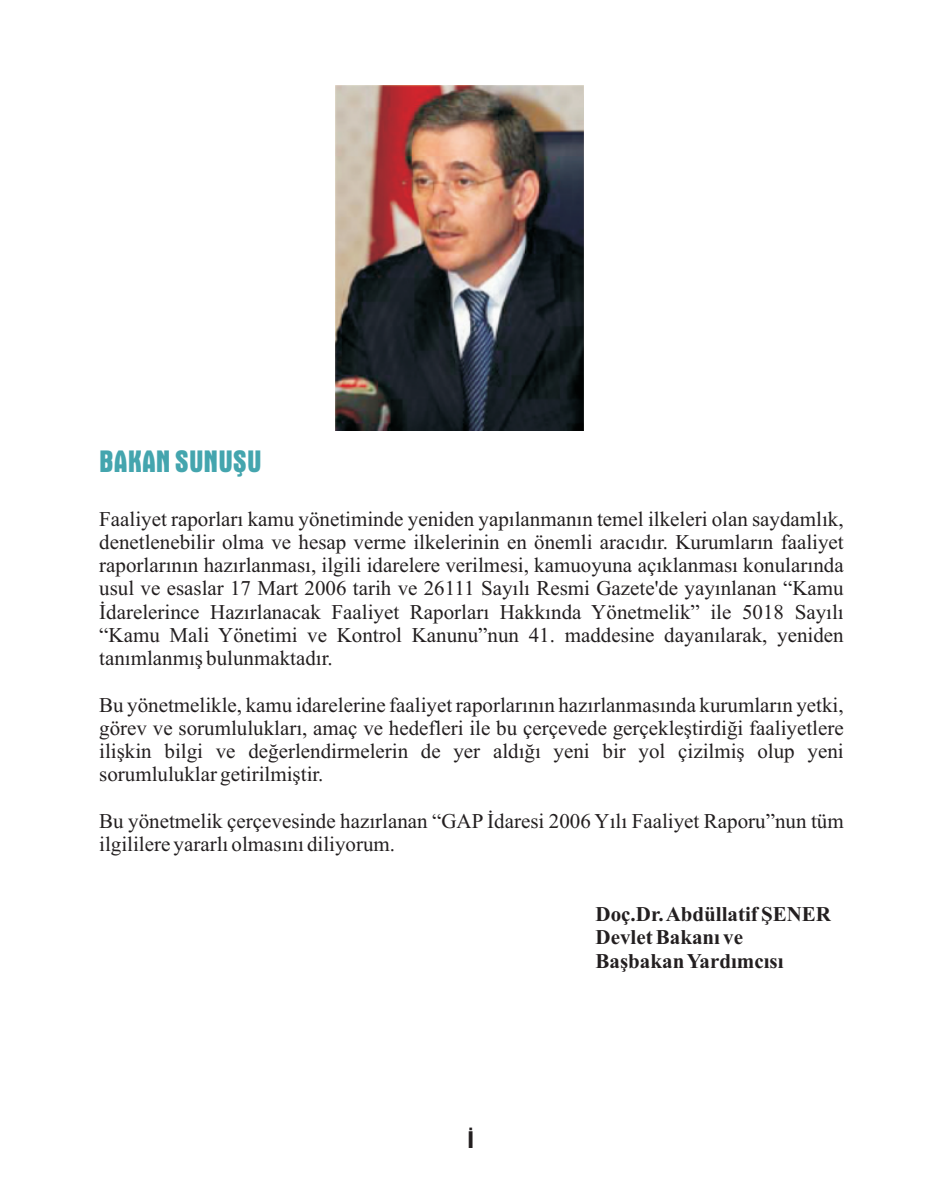
<style>
.page{position:relative;width:943px;height:1191px;background:#fff}
.page>*{position:absolute;margin:0;border:0;box-sizing:border-box;transform-origin:0 0}
.t1{font:700 condensed 31.5px "Aurora BT";color:#44a5ae}
.t2{font:700 condensed 24.5px "Aurora BT";color:#231f20}
.t3{font:21px/23.3px "Times New Roman";color:#231f20;text-align:justify}
.t4{font:700 21px/23.3px "Times New Roman";color:#231f20}
</style>
<div class="page">
<img style="left:335px;top:85px;width:248px;height:346px">
<h1 class="t1" style="left:99px;top:448px;width:164px">BAKAN SUNUÞU</h1>
<p class="t3" style="left:99px;top:509px;width:746px">Faaliyet raporlarý kamu yönetiminde yeniden yapýlanmanýn temel ilkeleri olan saydamlýk, denetlenebilir olma ve hesap verme ilkelerinin en önemli aracýdýr. Kurumlarýn faaliyet raporlarýnýn hazýrlanmasý, ilgili idarelere verilmesi, kamuoyuna açýklanmasý konularýnda usul ve esaslar 17 Mart 2006 tarih ve 26111 Sayýlý Resmi Gazete'de yayýnlanan “Kamu Ýdarelerince Hazýrlanacak Faaliyet Raporlarý Hakkýnda Yönetmelik” ile 5018 Sayýlý “Kamu Mali Yönetimi ve Kontrol Kanunu”nun 41. maddesine dayanýlarak, yeniden tanýmlanmýþ bulunmaktadýr.</p>
<p class="t3" style="left:99px;top:695px;width:746px">Bu yönetmelikle, kamu idarelerine faaliyet raporlarýnýn hazýrlanmasýnda kurumlarýn yetki, görev ve sorumluluklarý, amaç ve hedefleri ile bu çerçevede gerçekleþtirdiði faaliyetlere iliþkin bilgi ve deðerlendirmelerin de yer aldýðý yeni bir yol çizilmiþ olup yeni sorumluluklar getirilmiþtir.</p>
<p class="t3" style="left:99px;top:811px;width:746px">Bu yönetmelik çerçevesinde hazýrlanan “GAP Ýdaresi 2006 Yýlý Faaliyet Raporu”nun tüm ilgililere yararlý olmasýný diliyorum.</p>
<p class="t2" style="left:468px;top:1129px;width:8px">Ý</p>
<p class="t4" style="left:595px;top:904px;width:237px">Doç.Dr. Abdüllatif ÞENER<br>Devlet Bakaný ve<br>Baþbakan Yardýmcýsý</p>
</div>
